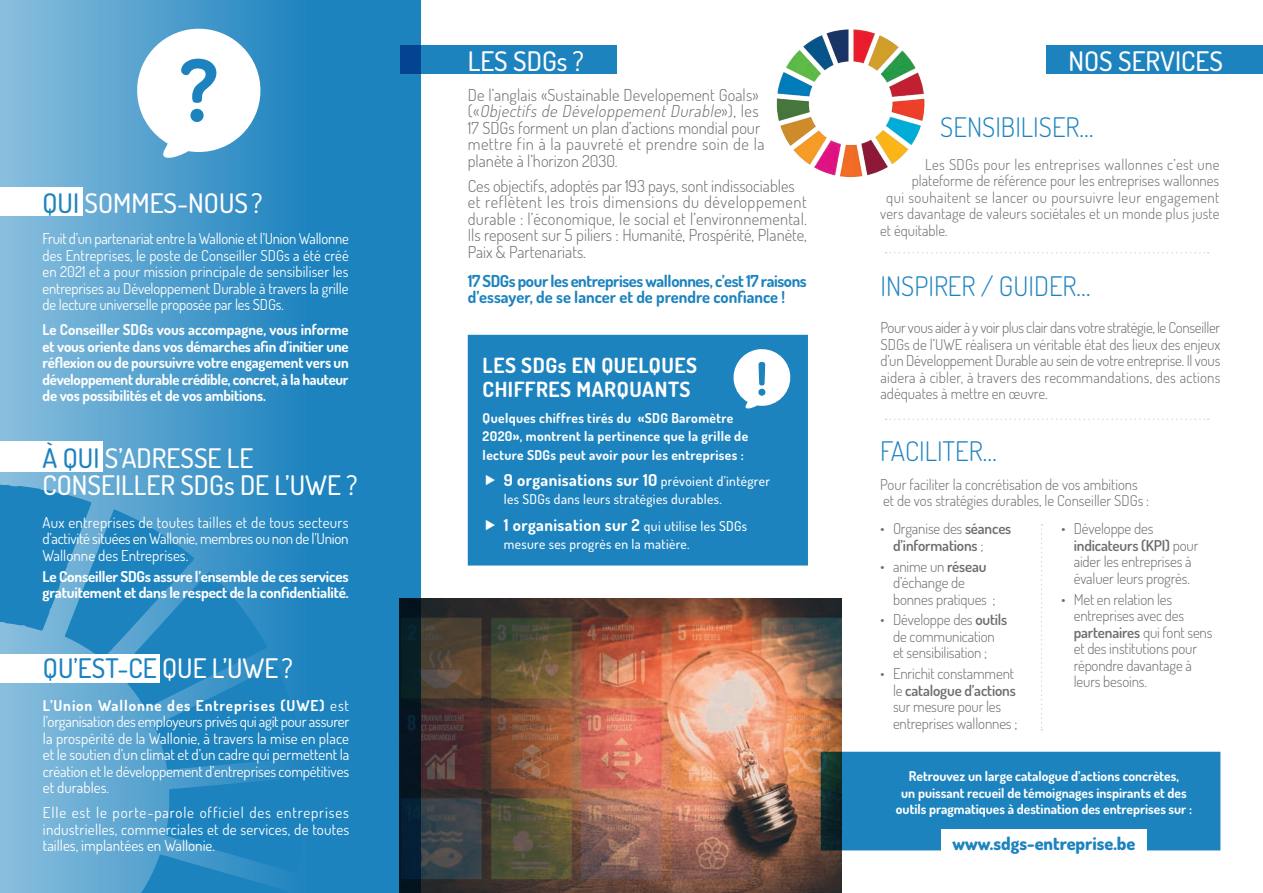
<style>
.page{position:relative;width:1263px;height:893px;background:#fff}
.page>*{position:absolute;margin:0;border:0;box-sizing:border-box;transform-origin:0 0}
.t1{font:500 27px/27px "Dosis";color:#fff}
.t2{font:300 27px "Dosis";color:#1d83bf}
.t3{font:500 27px "Dosis";color:#1d83bf}
.t4{font:700 21px/24.2px "Dosis";letter-spacing:.025em;color:#fff}
.t5{font:800 18px "Dosis";color:#1d83bf}
.t6{font:300 16.5px/16.5px "Dosis";color:#6c6d70}
.t7{font:700 16.5px/16.5px "Dosis";letter-spacing:-.025em;color:#1d83bf}
.t8{font:700 16.5px "Dosis";letter-spacing:.025em;color:#fff}
.t9{font:300 15px/16.5px "Dosis";color:#6c6d70}
.t10{font:15px/16.5px "Dosis";letter-spacing:-.01em;color:#fff;text-align:justify}
.t11{font:700 15px/16.5px "Dosis";letter-spacing:-.01em;color:#fff;text-align:justify}
.t12{font:300 15px "Dosis";letter-spacing:.03em;color:#6c6d70}
.t13{font:300 15px "Dosis";letter-spacing:.025em;color:#6c6d70}
.t14{font:600 15px/16.5px "Dosis";letter-spacing:-.01em;color:#6c6d70}
.t15{font:700 13.5px/16.5px "Dosis";color:#fff;text-align:center}
.t16{font:700 13.5px/18.1px "Dosis";letter-spacing:.025em;color:#fff}
.t17{font:500 13.5px "Dosis";letter-spacing:.025em;color:#fff}
.s1{color:#1d83bf}
.s2{color:#fff}
.s3{font-weight:700}
.s4{font-style:italic}
.s5{font-weight:500;font-size:13.5px}
.s6{font-weight:300}
.s7{font-weight:600}
</style>
<div class="page">
<img style="left:421px;top:598px;width:421px;height:295px">
<div style="left:0;top:0;width:421px;height:893px;background:#1d83bf"></div>
<svg style="left:0;top:0;width:280px;height:893px"></svg>
<div style="left:400px;top:46px;width:217px;height:28px;background:#1d83bf"></div>
<svg style="left:886px;top:418px;width:323px;height:2px"></svg>
<div style="left:821px;top:752px;width:399px;height:98px;background:#1d83bf"></div>
<div style="left:0;top:187px;width:83px;height:29px;background:#fff"></div>
<div style="left:0;top:654px;width:159px;height:28px;background:#fff"></div>
<svg style="left:132px;top:24px;width:133px;height:138px"></svg>
<div style="left:0;top:441px;width:102px;height:31px;background:#fff"></div>
<div style="left:1046px;top:46px;width:217px;height:28px;background:#1d83bf"></div>
<div style="left:941px;top:829px;width:205px;height:29px;background:#fff"></div>
<img style="left:776px;top:29px;width:149px;height:149px">
<div style="left:468px;top:335px;width:340px;height:231px;background:#1d83bf"></div>
<svg style="left:733px;top:349px;width:58px;height:60px"></svg>
<svg style="left:886px;top:252px;width:323px;height:2px"></svg>
<svg style="left:1041px;top:524px;width:1px;height:207px"></svg>
<p class="t1" style="left:43px;top:189px;width:221px"><span class="s1">QUI</span> SOMMES-NOUS?</p>
<p class="t10" style="left:43px;top:230px;width:308px">Fruit d’un partenariat entre la Wallonie et l’Union Wallonne des Entreprises, le poste de Conseiller SDGs a été créé en 2021 et a pour mission principale de sensibiliser les entreprises au Développement Durable à travers la grille de lecture universelle proposée par les SDGs.</p>
<p class="t11" style="left:43px;top:321px;width:308px">Le Conseiller SDGs vous accompagne, vous informe et vous oriente dans vos démarches afin d’initier une réflexion ou de poursuivre votre engagement vers un développement durable crédible, concret, à la hauteur de vos possibilités et de vos ambitions.</p>
<p class="t1" style="left:43px;top:444px;width:316px"><span class="s1">À QUI</span> S’ADRESSE LE<br>CONSEILLER SDGs DE L’UWE ?</p>
<p class="t10" style="left:43px;top:514px;width:308px">Aux entreprises de toutes tailles et de tous secteurs d’activité situées en Wallonie, membres ou non de l’Union Wallonne des Entreprises.</p>
<p class="t11" style="left:43px;top:567px;width:308px">Le Conseiller SDGs assure l’ensemble de ces services gratuitement et dans le respect de la confidentialité.</p>
<p class="t3" style="left:43px;top:651px;width:251px">QU’EST-CE <span class="s2">QUE L’UWE?</span></p>
<p class="t10" style="left:43px;top:696px;width:308px"><span class="s3">L’Union Wallonne des Entreprises (UWE)</span> est l’organisation des employeurs privés qui agit pour assurer la prospérité de la Wallonie, à travers la mise en place et le soutien d’un climat et d’un cadre qui permettent la création et le développement d’entreprises compétitives et durables.</p>
<p class="t10" style="left:43px;top:804px;width:308px">Elle est le porte-parole officiel des entreprises industrielles, commerciales et de services, de toutes tailles, implantées en Wallonie.</p>
<p class="t1" style="left:468px;top:47px;width:118px">LES SDGs ?</p>
<p class="t6" style="left:468px;top:86px;width:298px">De l’anglais «Sustainable Developement Goals» ( « <span class="s4">Objectifs de Développement Durable</span>» ) , l e s 17 SDGs forment un plan d’actions mondial pour mettre fin à la pauvreté et prendre soin de la planète à l’horizon 2030.</p>
<p class="t6" style="left:468px;top:177px;width:341px">Ces objectifs, adoptés par 193 pays, sont indissociables et reflètent les trois dimensions du développement durable : l’économique, le social et l’environnemental.<br>Ils reposent sur 5 piliers : Humanité, Prospérité, Planète, Paix &amp; Partenariats.</p>
<p class="t7" style="left:468px;top:272px;width:340px">17 SDGs pour les entreprises wallonnes, c’est 17 raisons d’essayer, de se lancer et de prendre confiance !</p>
<p class="t4" style="left:483px;top:352px;width:216px">LES SDGs EN QUELQUES<br>CHIFFRES MARQUANTS</p>
<p class="t16" style="left:483px;top:409px;width:267px">Quelques chiffres tirés du «SDG Baromètre<br>2020», montrent la pertinence que la grille de lecture SDGs peut avoir pour les entreprises :</p>
<p class="t8" style="left:504px;top:469px;width:268px">9 organisations sur 10 <span class="s5">prévoient d’intégrer</span></p>
<p class="t17" style="left:504px;top:491px;width:219px">les SDGs dans leurs stratégies durables.</p>
<p class="t8" style="left:504px;top:514px;width:245px">1 organisation sur 2 <span class="s5">qui utilise les SDGs</span></p>
<p class="t17" style="left:504px;top:535px;width:187px">mesure ses progrès en la matière.</p>
<p class="t1" style="left:1068px;top:47px;width:156px">NOS SERVICES</p>
<p class="t2" style="left:940px;top:109px;width:155px">SENSIBILISER…</p>
<p class="t13" style="left:925px;top:154px;width:296px">Les SDGs pour les entreprises wallonnes c’est une</p>
<p class="t9" style="left:912px;top:172px;width:309px">plateforme de référence pour les entreprises wallonnes</p>
<p class="t12" style="left:886px;top:187px;width:335px">qui souhaitent se lancer ou poursuivre leur engagement</p>
<p class="t9" style="left:880px;top:205px;width:341px">vers davantage de valeurs sociétales et un monde plus juste</p>
<p class="t9" style="left:880px;top:221px;width:69px">et équitable.</p>
<p class="t2" style="left:880px;top:268px;width:212px">INSPIRER / GUIDER…</p>
<p class="t9" style="left:880px;top:319px;width:342px;text-align:justify">Pour vous aider à y voir plus clair dans votre stratégie, le Conseiller SDGs de l’UWE réalisera un véritable état des lieux des enjeux d’un Développement Durable au sein de votre entreprise. Il vous aidera à cibler, à travers des recommandations, des actions adéquates à mettre en œuvre.</p>
<p class="t2" style="left:880px;top:433px;width:118px">FACILITER…</p>
<p class="t9" style="left:880px;top:476px;width:270px">Pour faciliter la concrétisation de vos ambitions et de vos stratégies durables, le Conseiller SDGs :</p>
<p class="t14" style="left:893px;top:520px;width:120px;text-indent:-13px"><span class="s6">• Organise des</span> séances d’informations <span class="s6">;</span></p>
<p class="t9" style="left:893px;top:557px;width:104px;text-indent:-13px">• anime un <span class="s7">réseau </span>d’échange de bonnes pratiques ;</p>
<p class="t9" style="left:880px;top:611px;width:129px;text-align:center">• Développe des <span class="s7">outils </span>de communication<br>et sensibilisation ;</p>
<p class="t9" style="left:893px;top:665px;width:126px;text-indent:-13px">• Enrichit constamment le <span class="s7">catalogue d’actions </span>sur mesure pour les entreprises wallonnes ;</p>
<p class="t9" style="left:1074px;top:520px;width:126px;text-indent:-13px">• Développe des <span class="s7">indicateurs (KPI)</span> pour aider les entreprises à évaluer leurs progrès.</p>
<p class="t9" style="left:1074px;top:590px;width:140px;text-indent:-13px">• Met en relation les entreprises avec des <span class="s7">partenaires</span> qui font sens et des institutions pour répondre davantage à leurs besoins.</p>
<p class="t15" style="left:896px;top:768px;width:298px">Retrouvez un large catalogue d’actions concrètes,<br>un puissant recueil de témoignages inspirants et des outils pragmatiques à destination des entreprises sur :</p>
<p class="t5" style="left:952px;top:832px;width:184px">www.sdgs-entreprise.be</p>
</div>
